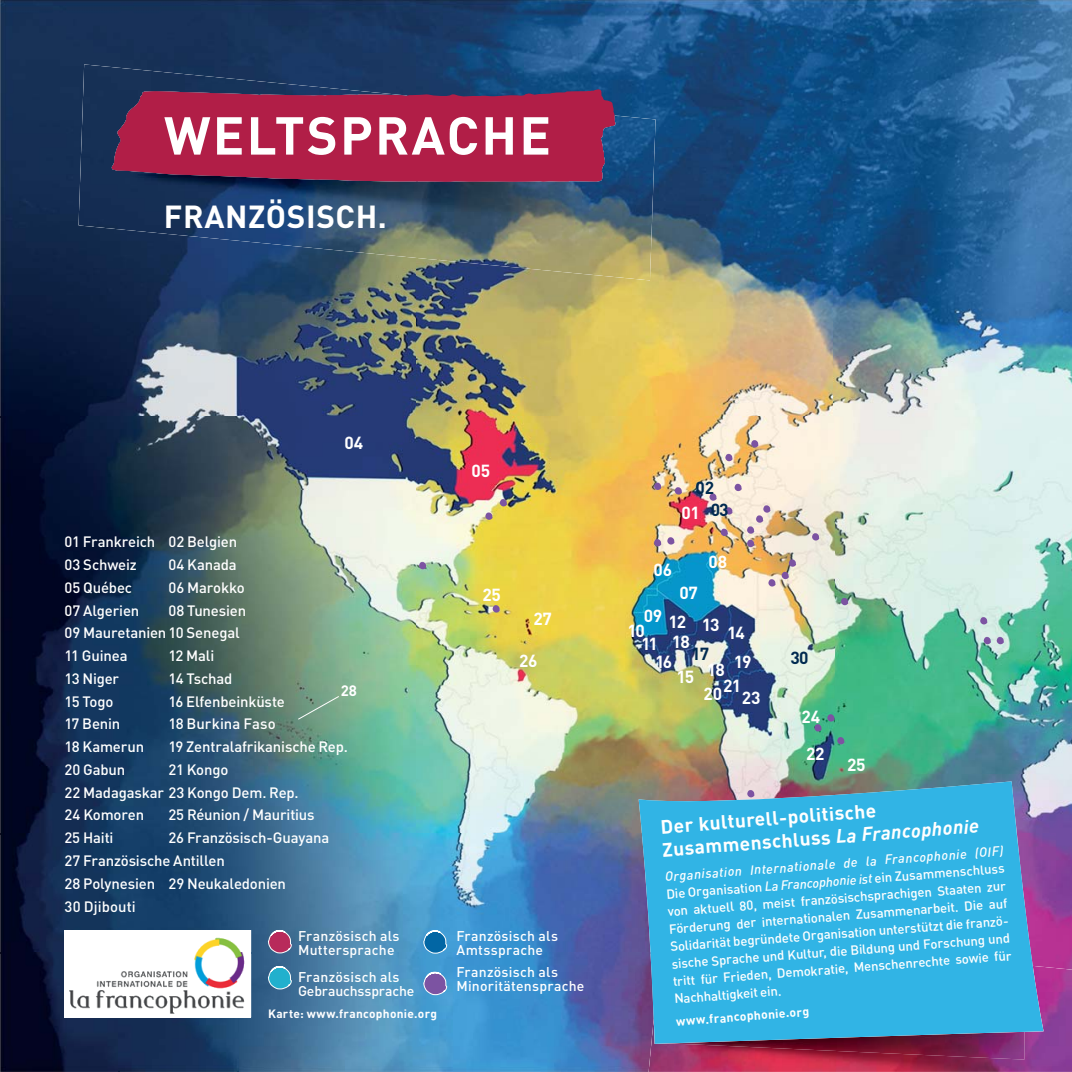
<style>
.page{position:relative;width:1072px;height:1072px;background:#fff}
.page>*{position:absolute;margin:0;border:0;box-sizing:border-box;transform-origin:0 0}
.t1{font:700 52.5px "DINOT";letter-spacing:.04em;color:#fff}
.t2{font:700 31.5px "DINOT";letter-spacing:.02em;color:#fff}
.t3{font:700 19.25px/23.3px "DINOT";color:#fff}
.t4{font:700 17.32px/29.2px "DINOT";letter-spacing:-.015em;color:#fff}
.t5{font:700 17.32px/21.7px "DINOT";letter-spacing:-.025em;color:#002a50}
.t6{font:500 14.88px/22.8px "DINOT";letter-spacing:-.01em;color:#fff}
.t7{font:700 14.88px "DINOT";color:#fff}
.t8{font:500 14px/14px "DINOT";letter-spacing:.015em;color:#fff}
.t9{font:500 13.12px/17.7px "DINOT";color:#fff;text-align:justify}
.t10{font:700 12.25px "DINOT";color:#fff}
.t11{font:700 11.9px "DINOT";letter-spacing:.025em;color:#fff}
.s1{font-style:italic}
</style>
<div class="page">
<img style="left:0;top:0;width:1071px;height:833px">
<img style="left:0;top:833px;width:638px;height:119px">
<img style="left:1043px;top:833px;width:28px;height:132px">
<img style="left:0;top:952px;width:119px;height:119px">
<img style="left:238px;top:952px;width:410px;height:119px">
<img style="left:119px;top:1018px;width:119px;height:53px">
<div style="left:64px;top:930px;width:187px;height:87px;background:#fff"></div>
<img style="left:70px;top:937px;width:175px;height:77px">
<svg style="left:407px;top:929px;width:62px;height:34px"></svg>
<svg style="left:251px;top:929px;width:63px;height:69px"></svg>
<svg style="left:407px;top:971px;width:62px;height:33px"></svg>
<svg style="left:297px;top:695px;width:43px;height:25px"></svg>
<svg style="left:674px;top:487px;width:8px;height:7px"></svg>
<svg style="left:654px;top:482px;width:7px;height:8px"></svg>
<svg style="left:500px;top:499px;width:7px;height:7px"></svg>
<svg style="left:485px;top:512px;width:7px;height:8px"></svg>
<svg style="left:492px;top:605px;width:8px;height:7px"></svg>
<svg style="left:419px;top:562px;width:7px;height:7px"></svg>
<svg style="left:814px;top:724px;width:7px;height:7px"></svg>
<svg style="left:837px;top:737px;width:7px;height:7px"></svg>
<svg style="left:768px;top:579px;width:7px;height:7px"></svg>
<svg style="left:654px;top:539px;width:7px;height:7px"></svg>
<svg style="left:667px;top:537px;width:7px;height:7px"></svg>
<svg style="left:781px;top:559px;width:15px;height:20px"></svg>
<svg style="left:827px;top:714px;width:7px;height:7px"></svg>
<svg style="left:983px;top:637px;width:7px;height:7px"></svg>
<svg style="left:996px;top:637px;width:7px;height:7px"></svg>
<svg style="left:980px;top:617px;width:7px;height:7px"></svg>
<svg style="left:841px;top:598px;width:7px;height:7px"></svg>
<svg style="left:812px;top:533px;width:7px;height:7px"></svg>
<svg style="left:720px;top:528px;width:8px;height:8px"></svg>
<svg style="left:747px;top:539px;width:7px;height:8px"></svg>
<svg style="left:747px;top:505px;width:23px;height:28px"></svg>
<svg style="left:751px;top:440px;width:7px;height:7px"></svg>
<svg style="left:734px;top:483px;width:7px;height:8px"></svg>
<svg style="left:725px;top:454px;width:7px;height:7px"></svg>
<svg style="left:725px;top:507px;width:7px;height:7px"></svg>
<svg style="left:709px;top:493px;width:7px;height:7px"></svg>
<svg style="left:638px;top:781px;width:405px;height:262px;fill:#31b4e5"></svg>
<img style="left:78px;top:64px;width:577px;height:216px">
<svg style="left:112px;top:89px;width:503px;height:93px;fill:#b11e47"></svg>
<img style="left:648px;top:965px;width:423px;height:106px">
<div style="left:654px;top:968px;width:389px;height:75px;background:#31b4e5"></div>
<img style="left:669px;top:1031px;width:355px;height:28px">
<img style="left:677px;top:1037px;width:174px;height:6px">
<h1 class="t1" style="left:164px;top:117px;width:388px">WELTSPRACHE</h1>
<h2 class="t2" style="left:164px;top:205px;width:224px">FRANZÖSISCH.</h2>
<p class="t6" style="left:64px;top:532px;width:174px">01 Frankreich 02 Belgien<br>03 Schweiz</p>
<p class="t6" style="left:168px;top:555px;width:70px">04 Kanada</p>
<p class="t6" style="left:64px;top:578px;width:69px">05 Québec</p>
<p class="t6" style="left:168px;top:578px;width:78px">06 Marokko</p>
<p class="t6" style="left:64px;top:601px;width:76px">07 Algerien</p>
<p class="t6" style="left:64px;top:601px;width:183px;text-indent:104px">08 Tunesien<br>09 Mauretanien 10 Senegal<br>11 Guinea</p>
<p class="t6" style="left:168px;top:646px;width:47px">12 Mali</p>
<h3 class="t4" style="left:344px;top:430px;width:20px">04</h3>
<p class="t6" style="left:64px;top:669px;width:56px">13 Niger</p>
<p class="t6" style="left:168px;top:669px;width:65px">14 Tschad</p>
<p class="t6" style="left:64px;top:692px;width:50px">15 Togo</p>
<p class="t6" style="left:168px;top:692px;width:118px">16 Elfenbeinküste</p>
<p class="t6" style="left:64px;top:714px;width:57px">17 Benin</p>
<p class="t6" style="left:168px;top:714px;width:109px">18 Burkina Faso</p>
<p class="t6" style="left:64px;top:737px;width:81px">18 Kamerun</p>
<p class="t6" style="left:168px;top:737px;width:181px">19 Zentralafrikanische Rep.</p>
<p class="t6" style="left:64px;top:760px;width:62px">20 Gabun</p>
<p class="t7" style="left:341px;top:685px;width:18px">28</p>
<p class="t6" style="left:64px;top:760px;width:236px;text-indent:104px">21 Kongo<br>22 Madagaskar 23 Kongo Dem. Rep.<br>24 Komoren</p>
<p class="t6" style="left:168px;top:805px;width:148px">25 Réunion / Mauritius</p>
<p class="t6" style="left:64px;top:828px;width:266px;text-indent:104px">26 Französisch-Guayana<br>27 Französische Antillen<br>28 Polynesien 29 Neukaledonien<br>30 Djibouti</p>
<p class="t6" style="left:64px;top:828px;width:50px">25 Haiti</p>
<h3 class="t4" style="left:471px;top:458px;width:20px">05</h3>
<h3 class="t4" style="left:482px;top:582px;width:20px">25</h3>
<h3 class="t4" style="left:533px;top:606px;width:20px">27</h3>
<h3 class="t4" style="left:519px;top:648px;width:20px">26</h3>
<p class="t8" style="left:298px;top:930px;width:103px">Französisch als<br>Muttersprache</p>
<p class="t8" style="left:456px;top:930px;width:103px">Französisch als<br>Amtssprache</p>
<p class="t8" style="left:456px;top:966px;width:129px">Französisch als<br>Minoritätensprache</p>
<p class="t8" style="left:298px;top:972px;width:118px">Französisch als<br>Gebrauchssprache</p>
<p class="t11" style="left:268px;top:1009px;width:171px">Karte: www.francophonie.org</p>
<h3 class="t5" style="left:710px;top:479px;width:19px;text-indent:-15px">02<br>03</h3>
<h3 class="t4" style="left:681px;top:499px;width:20px">01</h3>
<h3 class="t4" style="left:653px;top:557px;width:20px">06</h3>
<h3 class="t4" style="left:708px;top:549px;width:20px">08</h3>
<h3 class="t4" style="left:643px;top:580px;width:77px;text-indent:36px">07<br>09 12 13</h3>
<h3 class="t4" style="left:672px;top:629px;width:19px">18</h3>
<h3 class="t4" style="left:641px;top:626px;width:18px;line-height:13px;text-indent:-13px">10<br>11</h3>
<h3 class="t4" style="left:727px;top:620px;width:19px">14</h3>
<h3 class="t5" style="left:691px;top:645px;width:20px">17</h3>
<h3 class="t5" style="left:790px;top:649px;width:20px">30</h3>
<h3 class="t4" style="left:655px;top:649px;width:19px">16</h3>
<h3 class="t4" style="left:734px;top:649px;width:19px">19</h3>
<h3 class="t4" style="left:707px;top:657px;width:19px">18</h3>
<h3 class="t4" style="left:676px;top:664px;width:19px">15</h3>
<h3 class="t4" style="left:723px;top:673px;width:20px">21</h3>
<h3 class="t4" style="left:703px;top:681px;width:20px">20</h3>
<h3 class="t4" style="left:742px;top:685px;width:20px">23</h3>
<h3 class="t4" style="left:801px;top:704px;width:20px">24</h3>
<h3 class="t4" style="left:806px;top:741px;width:20px">22</h3>
<h3 class="t4" style="left:847px;top:752px;width:20px">25</h3>
<h3 class="t3" style="left:660px;top:816px;width:319px;rotate:-4deg">Der kulturell-politische<br>Zusammenschluss <span class="s1">La Francophonie</span></h3>
<p class="t9" style="left:664px;top:868px;width:342px;rotate:-4deg"><span class="s1">Organisation Internationale de la Francophonie (OIF)<br></span>Die Organisation <span class="s1">La Francophonie ist</span> ein Zusammenschluss von aktuell 80, meist französischsprachigen Staaten zur Förderung der internationalen Zusammenarbeit. Die auf Solidarität begründete Organisation unterstützt die franzö&shy;sische Sprache und Kultur, die Bildung und Forschung und tritt für Frieden, Demokratie, Menschenrechte sowie für Nachhaltigkeit ein.</p>
<p class="t10" style="left:675px;top:1016px;width:135px;rotate:-4deg">www.francophonie.org</p>
</div>
